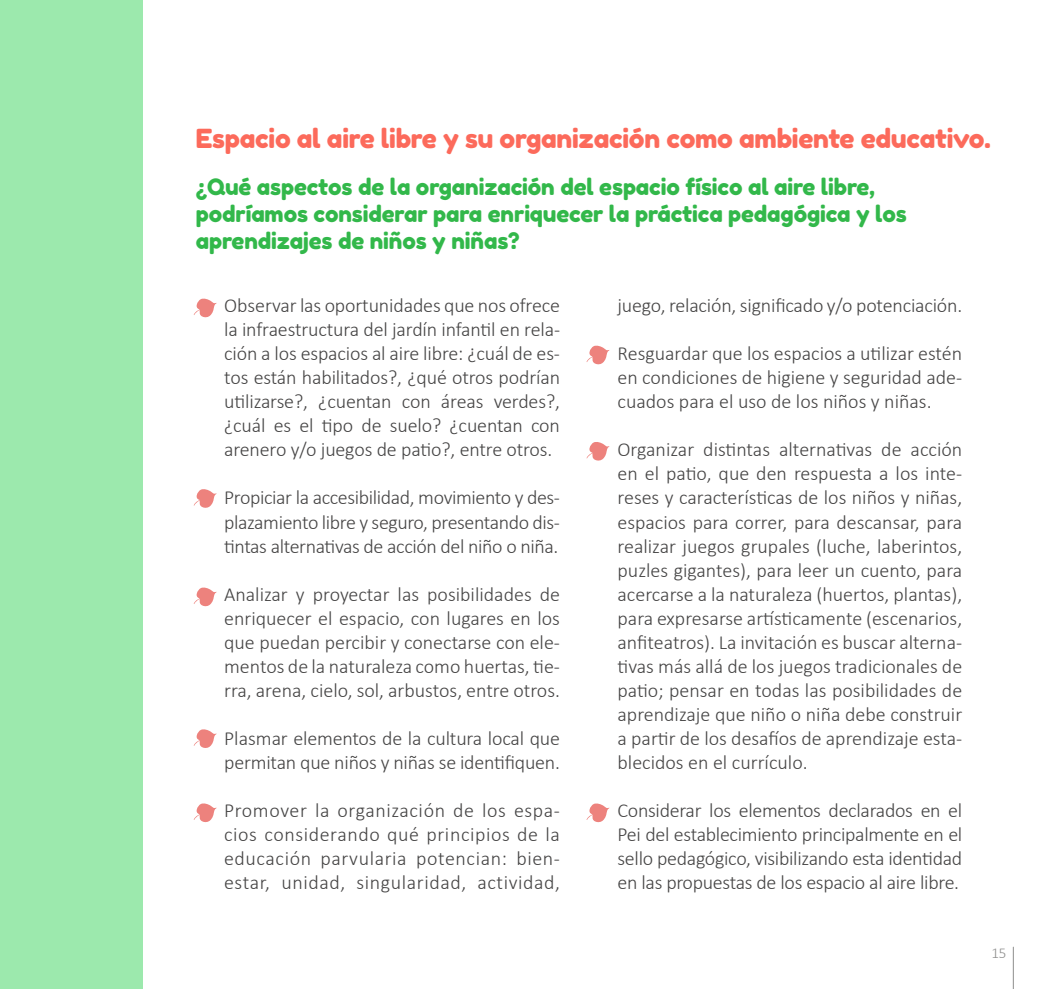
<style>
.page{position:relative;width:1042px;height:989px;background:#fff}
.page>*{position:absolute;margin:0;border:0;box-sizing:border-box;transform-origin:0 0}
.t1{font:26.25px "Fredoka One";letter-spacing:-.01em;color:#fc6a5b}
.t2{font:22.5px/27px "Fredoka One";letter-spacing:-.005em;color:#32b84a}
.t3{font:300 20px/24px "Calibri";letter-spacing:-.01em;color:#454444;text-align:justify}
.t4{font:300 15px "Calibri";color:#8e8e8d}
</style>
<div class="page">
<hr style="left:1013px;top:947px;width:1px;height:42px;background:#8e8e8d">
<div style="left:0;top:0;width:142px;height:989px;background:#9ce9ad"></div>
<svg style="left:194px;top:298px;width:23px;height:20px"></svg>
<svg style="left:194px;top:489px;width:23px;height:19px"></svg>
<svg style="left:194px;top:729px;width:23px;height:19px"></svg>
<svg style="left:194px;top:803px;width:23px;height:20px"></svg>
<svg style="left:194px;top:587px;width:23px;height:20px"></svg>
<svg style="left:586px;top:345px;width:23px;height:20px"></svg>
<svg style="left:586px;top:442px;width:23px;height:19px"></svg>
<svg style="left:586px;top:803px;width:23px;height:20px"></svg>
<h1 class="t1" style="left:196px;top:122px;width:796px">Espacio al aire libre y su organización como ambiente educativo.</h1>
<p class="t2" style="left:196px;top:173px;width:712px">¿Qué aspectos de la organización del espacio físico al aire libre, podríamos considerar para enriquecer la práctica pedagógica y los aprendizajes de niños y niñas?</p>
<p class="t3" style="left:224px;top:293px;width:337px">Observar las oportunidades que nos ofrece la infraestructura del jardín infantil en rela&shy;ción a los espacios al aire libre: ¿cuál de es&shy;tos están habilitados?, ¿qué otros podrían utilizarse?, ¿cuentan con áreas verdes?, ¿cuál es el tipo de suelo? ¿cuentan con arenero y/o juegos de patio?, entre otros.</p>
<p class="t3" style="left:224px;top:485px;width:337px">Propiciar la accesibilidad, movimiento y des&shy;plazamiento libre y seguro, presentando dis&shy;tintas alternativas de acción del niño o niña.</p>
<p class="t3" style="left:224px;top:581px;width:337px">Analizar y proyectar las posibilidades de enriquecer el espacio, con lugares en los que puedan percibir y conectarse con ele&shy;mentos de la naturaleza como huertas, tie&shy;rra, arena, cielo, sol, arbustos, entre otros.</p>
<p class="t3" style="left:224px;top:725px;width:337px">Plasmar elementos de la cultura local que permitan que niños y niñas se identifiquen.</p>
<p class="t3" style="left:224px;top:797px;width:337px">Promover la organización de los espa&shy;cios considerando qué principios de la educación parvularia potencian: bien&shy;estar, unidad, singularidad, actividad,</p>
<p class="t3" style="left:617px;top:293px;width:346px">juego, relación, significado y/o potenciación.</p>
<p class="t3" style="left:617px;top:341px;width:346px">Resguardar que los espacios a utilizar estén en condiciones de higiene y seguridad ade&shy;cuados para el uso de los niños y niñas.</p>
<p class="t3" style="left:617px;top:437px;width:346px">Organizar distintas alternativas de acción en el patio, que den respuesta a los inte&shy;reses y características de los niños y niñas, espacios para correr, para descansar, para realizar juegos grupales (luche, laberintos, puzles gigantes), para leer un cuento, para acercarse a la naturaleza (huertos, plantas), para expresarse artísticamente (escenarios, anfiteatros). La invitación es buscar alterna&shy;tivas más allá de los juegos tradicionales de patio; pensar en todas las posibilidades de aprendizaje que niño o niña debe construir a partir de los desafíos de aprendizaje esta&shy;blecidos en el currículo.</p>
<p class="t3" style="left:617px;top:797px;width:346px">Considerar los elementos declarados en el Pei del establecimiento principalmente en el sello pedagógico, visibilizando esta identidad en las propuestas de los espacio al aire libre.</p>
<p class="t4" style="left:991px;top:943px;width:17px">15</p>
</div>
